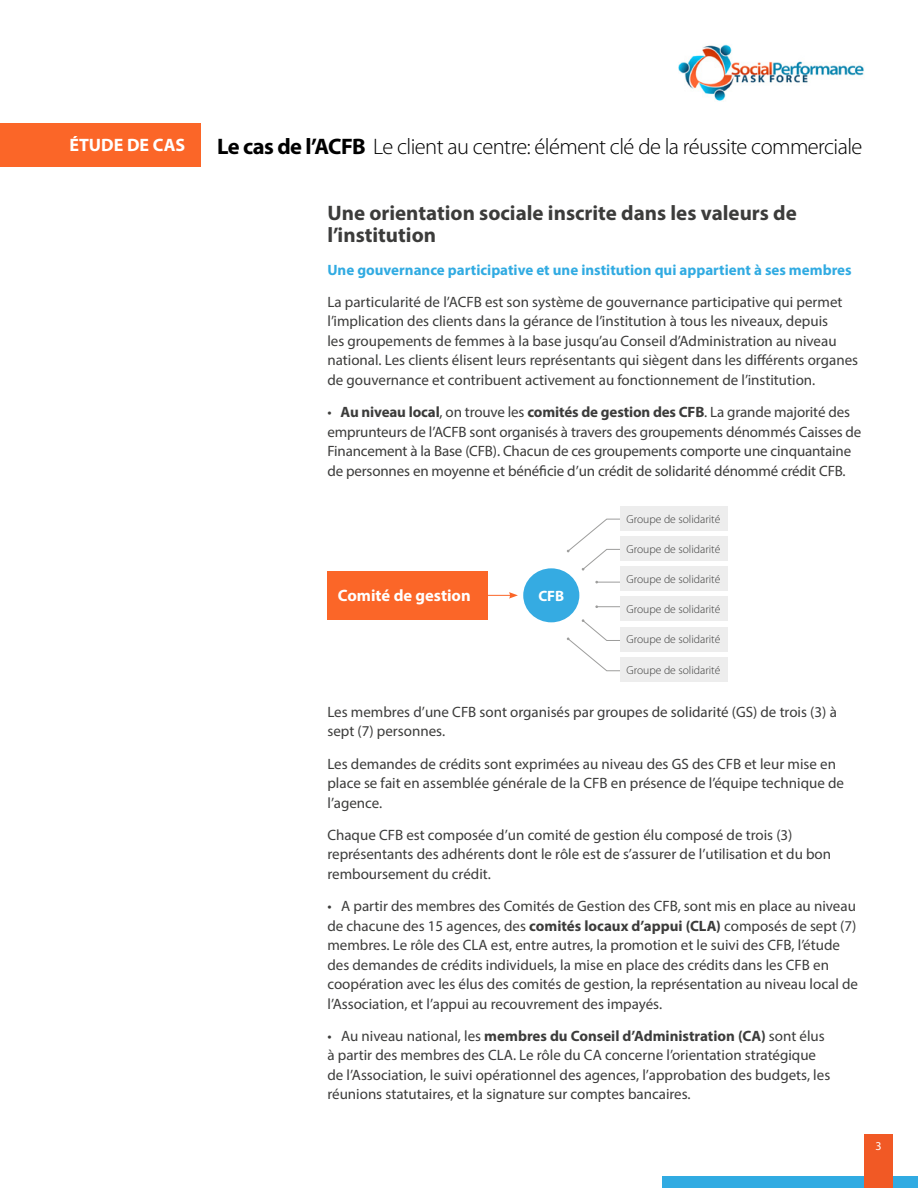
<style>
.page{position:relative;width:918px;height:1188px;background:#fff}
.page>*{position:absolute;margin:0;border:0;box-sizing:border-box;transform-origin:0 0}
.t1{font:300 22.5px "Myriad Pro";letter-spacing:-.025em;color:#000}
.t2{font:700 21px/22.5px "Myriad Pro";color:#3c3c3b}
.t3{font:700 18px "Myriad Pro";color:#fff}
.t4{font:700 16.5px "Myriad Pro";color:#fff}
.t5{font:15px/19.5px "Myriad Pro";color:#3c3c3b}
.t6{font:700 15px "Myriad Pro";color:#31abe2}
.t7{font:700 15px "Myriad Pro";color:#fff}
.t8{font:12px "Myriad Pro";color:#fff}
.t9{font:300 11.55px "Myriad Pro";color:#3c3c3b}
.s1{font-weight:700}
</style>
<div class="page">
<div style="left:0;top:123px;width:201px;height:44px;background:#fb6628"></div>
<img style="left:678px;top:44px;width:186px;height:57px">
<div style="left:662px;top:1177px;width:256px;height:11px;background:#31abe2"></div>
<div style="left:864px;top:1134px;width:29px;height:54px;background:#f15925"></div>
<div style="left:523px;top:568px;width:56px;height:54px;background:#35abe2;border-radius:50%"></div>
<div style="left:327px;top:571px;width:161px;height:48px;background:#fb6628"></div>
<hr style="left:480px;top:595px;width:31px;height:1px;background:#fb6628">
<svg style="left:509px;top:592px;width:9px;height:7px"></svg>
<svg style="left:567px;top:518px;width:54px;height:53px"></svg>
<svg style="left:567px;top:619px;width:54px;height:52px"></svg>
<svg style="left:595px;top:581px;width:25px;height:2px"></svg>
<svg style="left:595px;top:605px;width:25px;height:3px"></svg>
<div style="left:620px;top:506px;width:108px;height:25px;background:#ededed"></div>
<div style="left:620px;top:566px;width:108px;height:25px;background:#ededed"></div>
<div style="left:620px;top:627px;width:108px;height:24px;background:#ededed"></div>
<div style="left:620px;top:537px;width:108px;height:24px;background:#ededed"></div>
<div style="left:620px;top:597px;width:108px;height:24px;background:#ededed"></div>
<div style="left:620px;top:657px;width:108px;height:25px;background:#ededed"></div>
<p class="t3" style="left:69px;top:133px;width:117px">ÉTUDE DE CAS</p>
<h1 class="t1" style="left:217px;top:135px;width:647px"><span class="s1">Le cas de l’ACFB</span> Le client au centre: élément clé de la réussite commerciale</h1>
<h2 class="t2" style="left:327px;top:201px;width:471px">Une orientation sociale inscrite dans les valeurs de l’institution</h2>
<p class="t6" style="left:327px;top:260px;width:526px">Une gouvernance participative et une institution qui appartient à ses membres</p>
<p class="t5" style="left:327px;top:292px;width:532px">La particularité de l’ACFB est son système de gouvernance participative qui permet l’implication des clients dans la gérance de l’institution à tous les niveaux, depuis<br>les groupements de femmes à la base jusqu’au Conseil d’Administration au niveau national. Les clients élisent leurs représentants qui siègent dans les différents organes de gouvernance et contribuent activement au fonctionnement de l’institution.</p>
<p class="t5" style="left:327px;top:402px;width:535px">• <span class="s1">Au niveau local</span>, on trouve les <span class="s1">comités de gestion des CFB</span>. La grande majorité des emprunteurs de l’ACFB sont organisés à travers des groupements dénommés Caisses de Financement à la Base (CFB). Chacun de ces groupements comporte une cinquantaine de personnes en moyenne et bénéficie d’un crédit de solidarité dénommé crédit CFB.</p>
<p class="t9" style="left:627px;top:512px;width:95px">Groupe de solidarité</p>
<p class="t9" style="left:627px;top:543px;width:95px">Groupe de solidarité</p>
<p class="t4" style="left:338px;top:585px;width:134px">Comité de gestion</p>
<p class="t7" style="left:538px;top:586px;width:27px">CFB</p>
<p class="t9" style="left:627px;top:573px;width:95px">Groupe de solidarité</p>
<p class="t9" style="left:627px;top:603px;width:95px">Groupe de solidarité</p>
<p class="t9" style="left:627px;top:633px;width:95px">Groupe de solidarité</p>
<p class="t9" style="left:627px;top:663px;width:95px">Groupe de solidarité</p>
<p class="t5" style="left:327px;top:702px;width:511px">Les membres d’une CFB sont organisés par groupes de solidarité (GS) de trois (3) à sept (7) personnes.</p>
<p class="t5" style="left:327px;top:754px;width:518px">Les demandes de crédits sont exprimées au niveau des GS des CFB et leur mise en place se fait en assemblée générale de la CFB en présence de l’équipe technique de l’agence.</p>
<p class="t5" style="left:327px;top:825px;width:505px">Chaque CFB est composée d’un comité de gestion élu composé de trois (3) représentants des adhérents dont le rôle est de s’assurer de l’utilisation et du bon remboursement du crédit.</p>
<p class="t5" style="left:327px;top:896px;width:532px">• A partir des membres des Comités de Gestion des CFB, sont mis en place au niveau de chacune des 15 agences, des <span class="s1">comités locaux d’appui (CLA)</span> composés de sept (7) membres. Le rôle des CLA est, entre autres, la promotion et le suivi des CFB, l’étude des demandes de crédits individuels, la mise en place des crédits dans les CFB en coopération avec les élus des comités de gestion, la représentation au niveau local de l’Association, et l’appui au recouvrement des impayés.</p>
<p class="t5" style="left:327px;top:1026px;width:504px">• Au niveau national, les <span class="s1">membres du Conseil d’Administration (CA)</span> sont élus à partir des membres des CLA. Le rôle du CA concerne l’orientation stratégique de l’Association, le suivi opérationnel des agences, l’approbation des budgets, les réunions statutaires, et la signature sur comptes bancaires.</p>
<p class="t8" style="left:875px;top:1139px;width:8px">3</p>
</div>
